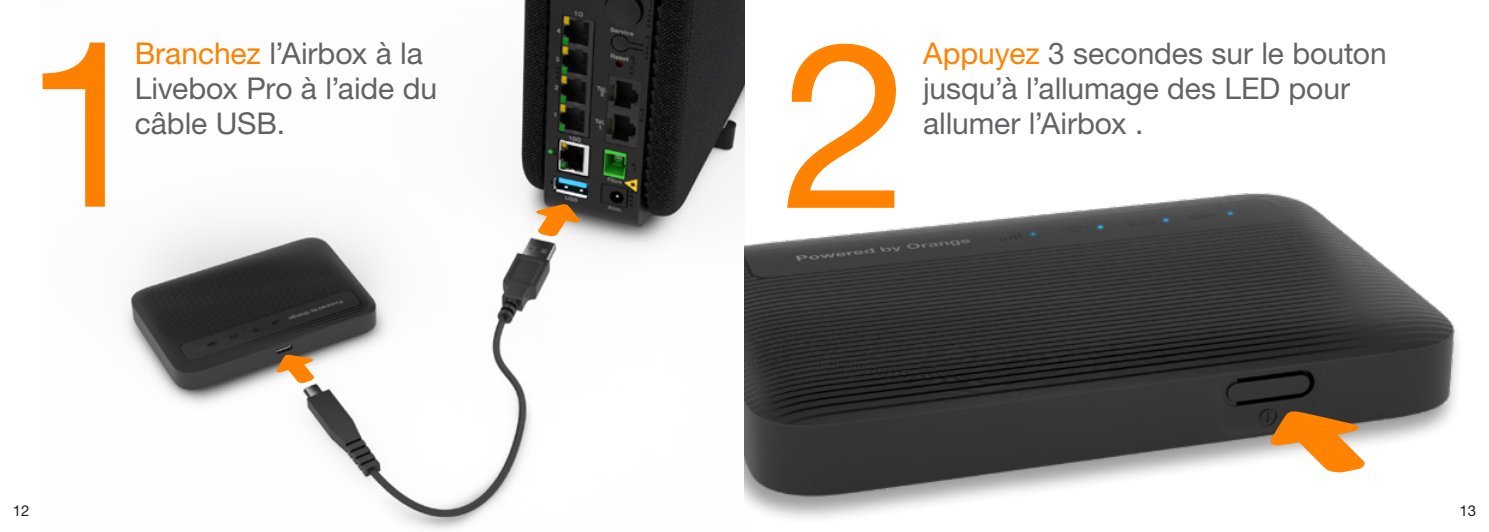
<style>
.page{position:relative;width:1489px;height:532px;background:#fff}
.page>*{position:absolute;margin:0;border:0;box-sizing:border-box;transform-origin:0 0}
.Txt_Paragraphe_courant{font:231.25px "Helvetica Neue LT Std";color:#ff8200}
.Txt_Paragraphe_courant-2{font:30px/35px "Helvetica Neue LT Std";letter-spacing:-.005em;color:#636366}
.t1{font:15px "Helvetica Neue LT Std";color:#231f20}
.s1{color:#ff8200}
</style>
<div class="page">
<img style="left:125px;top:0;width:619px;height:530px">
<svg style="left:268px;top:348px;width:58px;height:40px"></svg>
<svg style="left:524px;top:199px;width:63px;height:41px"></svg>
<img style="left:744px;top:17px;width:714px;height:502px">
<svg style="left:1247px;top:403px;width:147px;height:76px"></svg>
<p class="Txt_Paragraphe_courant" style="left:22px;top:-14px;width:130px">1</p>
<p class="Txt_Paragraphe_courant-2" style="left:135px;top:35px;width:304px"><span class="s1">Branchez</span> l’Airbox à la<br>Livebox Pro à l’aide du câble USB.</p>
<p class="Txt_Paragraphe_courant" style="left:781px;top:-13px;width:130px">2</p>
<p class="Txt_Paragraphe_courant-2" style="left:923px;top:35px;width:465px"><span class="s1">Appuyez</span> 3 secondes sur le bouton jusqu’à l’allumage des LED pour allumer l’Airbox .</p>
<p class="t1" style="left:13px;top:501px;width:18px">12</p>
<p class="t1" style="left:1459px;top:501px;width:18px">13</p>
</div>
